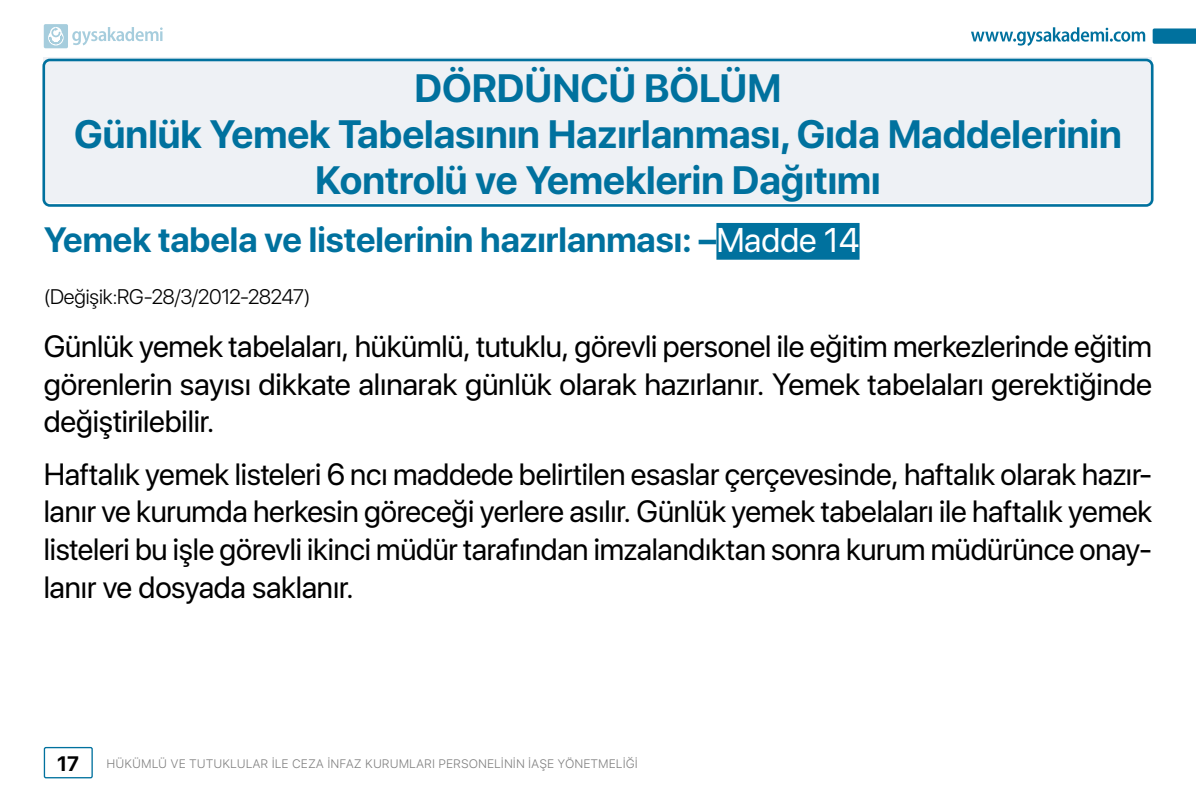
<style>
.page{position:relative;width:1196px;height:794px;background:#fff}
.page>*{position:absolute;margin:0;border:0;box-sizing:border-box;transform-origin:0 0}
.t1{font:700 39.38px/45.5px "SF Pro Display";color:#00719e;text-align:center}
.t2{font:700 35px "SF Pro Display";color:#00719e}
.t3{font:30.62px/37.6px "SF Pro Display";letter-spacing:-.005em;color:#000;text-align:justify}
.t4{font:300 21px "SF Pro Display";letter-spacing:-.02em;color:#000}
.t5{font:700 20.82px "SF Pro Display";color:#000}
.t6{font:300 12.25px "SF Pro Text";color:#808080}
.s1{font-weight:400;font-size:34.12px;color:#fff}
</style>
<div class="page">
<div style="left:44px;top:57px;width:1108px;height:146px;background:#eef1f5"></div>
<div style="left:42px;top:59px;width:1111px;height:148px;border:3px solid #00719e;border-radius:6px"></div>
<div style="left:716px;top:223px;width:143px;height:37px;background:#00719e"></div>
<div style="left:44px;top:747px;width:49px;height:31px;border:1px solid #00719e;border-radius:2px"></div>
<svg style="left:971px;top:27px;width:173px;height:19px"></svg>
<svg style="left:1152px;top:28px;width:43px;height:16px"></svg>
<svg style="left:44px;top:24px;width:119px;height:24px"></svg>
<p class="t1" style="left:74px;top:66px;width:1048px">DÖRDÜNCÜ BÖLÜM<br>Günlük Yemek Tabelasının Hazırlanması, Gıda Maddelerinin<br>Kontrolü ve Yemeklerin Dağıtımı</p>
<p class="t2" style="left:44px;top:219px;width:817px">Yemek tabela ve listelerinin hazırlanması: –<span class="s1">Madde 14</span></p>
<p class="t4" style="left:44px;top:282px;width:268px">(Değişik:RG-28/3/2012-28247)</p>
<p class="t3" style="left:44px;top:327px;width:1109px">Günlük yemek tabelaları, hükümlü, tutuklu, görevli personel ile eğitim merkezlerinde eğitim görenlerin sayısı dikkate alınarak günlük olarak hazırlanır. Yemek tabelaları gerektiğinde değiştirilebilir.</p>
<p class="t3" style="left:44px;top:455px;width:1109px">Haftalık yemek listeleri 6 ncı maddede belirtilen esaslar çerçevesinde, haftalık olarak hazır&shy;lanır ve kurumda herkesin göreceği yerlere asılır. Günlük yemek tabelaları ile haftalık yemek listeleri bu işle görevli ikinci müdür tarafından imzalandıktan sonra kurum müdürünce onay&shy;lanır ve dosyada saklanır.</p>
<p class="t5" style="left:57px;top:751px;width:23px">17</p>
<p class="t6" style="left:106px;top:755px;width:532px">HÜKÜMLÜ VE TUTUKLULAR İLE CEZA İNFAZ KURUMLARI PERSONELİNİN İAŞE YÖNETMELİĞİ</p>
</div>
